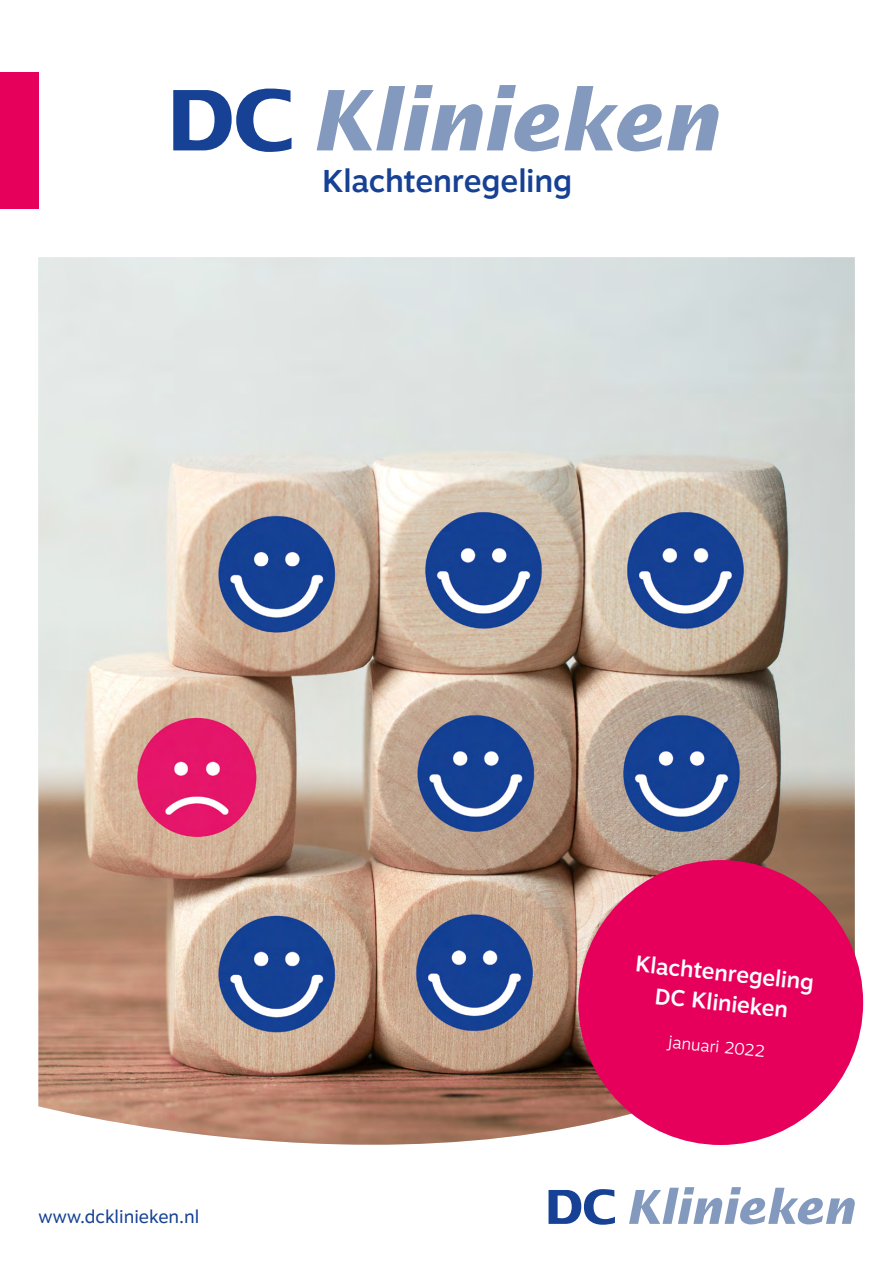
<style>
.page{position:relative;width:893px;height:1263px;background:#fff}
.page>*{position:absolute;margin:0;border:0;box-sizing:border-box;transform-origin:0 0}
.BODYCOP{font:500 31.5px "Motiva Sans";letter-spacing:-.01em;color:#164194}
.BODYCOP-2{font:500 22.5px "Motiva Sans";color:#fff}
.t1{font:18px "Motiva Sans";color:#164194}
.BODYCOP-3{font:300 16.5px "Motiva Sans";color:#fff}
</style>
<div class="page">
<img style="left:38px;top:257px;width:817px;height:888px">
<div style="left:0;top:72px;width:38px;height:136px;background:#e6005b"></div>
<svg style="left:629px;top:1187px;width:226px;height:37px"></svg>
<svg style="left:549px;top:1189px;width:66px;height:36px"></svg>
<svg style="left:317px;top:85px;width:402px;height:66px"></svg>
<svg style="left:173px;top:89px;width:118px;height:63px"></svg>
<div style="left:578px;top:860px;width:285px;height:285px;background:#e6005b;border-radius:50%"></div>
<p class="BODYCOP" style="left:322px;top:157px;width:251px">Klachtenregeling</p>
<p class="t1" style="left:38px;top:1203px;width:163px">www.dcklinieken.nl</p>
<p class="BODYCOP-2" style="left:637px;top:947px;width:181px;rotate:6deg">Klachtenregeling</p>
<p class="BODYCOP-2" style="left:657px;top:979px;width:135px;rotate:6deg">DC Klinieken</p>
<p class="BODYCOP-3" style="left:670px;top:1029px;width:99px;rotate:6deg">januari 2022</p>
</div>
